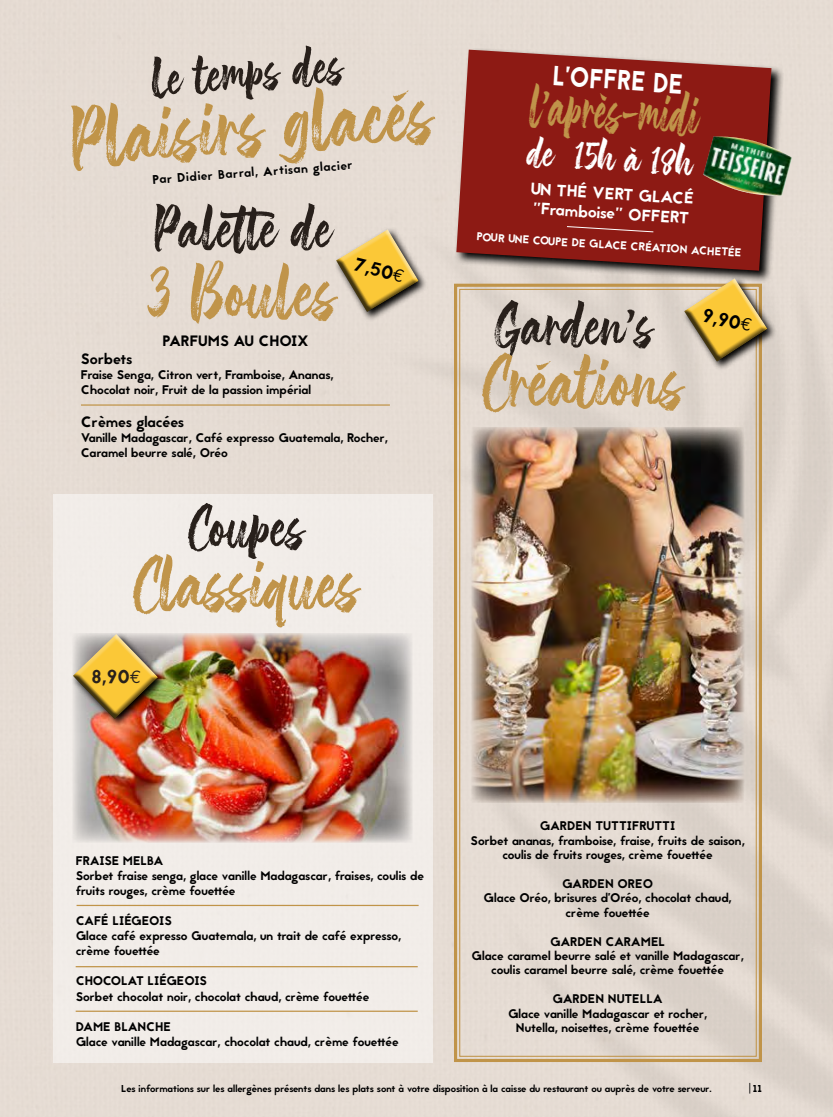
<style>
.page{position:relative;width:833px;height:1117px;background:#fff}
.page>*{position:absolute;margin:0;border:0;box-sizing:border-box;transform-origin:0 0}
.t1{font:82.5px "The Friday Stroke";color:#c09449}
.t2{font:73.75px "The Friday Stroke";color:#c0944a}
.t3{font:60px "The Friday Stroke";color:#28201b}
.t4{font:57.25px "The Friday Stroke";color:#c0944a;scale:.81 1}
.t5{font:52.5px "The Friday Stroke";color:#28201b}
.t6{font:40px "The Friday Stroke";color:#fff}
.t7{font:27.5px "Jaapokki";color:#fff;scale:.86 1}
.t8{font:18.75px "Jaapokki";color:#000}
.t9{font:18.75px "Jaapokki";color:#28201b}
.t10{font:16.38px/19.5px "Jaapokki";color:#fff}
.t11{font:15px "Jaapokki";color:#000}
.t12{font:12.5px/14.4px "Jaapokki";color:#000}
.t13{font:11.25px "Jaapokki";color:#fff}
.t14{font:10px "Jaapokki";color:#000}
.s1{font-family:"Euro Mono"}
</style>
<div class="page">
<div style="left:53px;top:494px;width:379px;height:568px;background:#f1ede9"></div>
<img style="left:73px;top:633px;width:339px;height:209px">
<svg style="left:455px;top:48px;width:329px;height:235px;background:#cbc2bb"></svg>
<svg style="left:456px;top:50px;width:315px;height:221px;background:#902a24"></svg>
<svg style="left:566px;top:226px;width:88px;height:6px"></svg>
<svg style="left:452px;top:282px;width:311px;height:781px;background:#dfd3c7"></svg>
<hr style="left:76px;top:965px;width:342px;height:2px;background:#c09449">
<hr style="left:76px;top:1010px;width:342px;height:1px;background:#c09449">
<hr style="left:81px;top:404px;width:309px;height:1px;background:#c09449">
<svg style="left:333px;top:227px;width:95px;height:94px;background:#e0d6ce"></svg>
<svg style="left:335px;top:227px;width:85px;height:86px;background:#d7bc79"></svg>
<svg style="left:681px;top:276px;width:96px;height:95px;background:#d9cfc5"></svg>
<svg style="left:682px;top:276px;width:87px;height:87px;background:#d1b570"></svg>
<svg style="left:73px;top:633px;width:95px;height:95px"></svg>
<img style="left:72px;top:633px;width:88px;height:87px">
<img style="left:703px;top:136px;width:89px;height:60px">
<hr style="left:77px;top:904px;width:341px;height:1px;background:#c09449">
<img style="left:472px;top:427px;width:272px;height:375px">
<svg style="left:654px;top:72px;width:28px;height:21px"></svg>
<h3 class="t5" style="left:148px;top:46px;width:195px;rotate:-4deg">Le temps des</h3>
<h1 class="t1" style="left:65px;top:87px;width:367px;rotate:-4deg">Plaisirs glacés</h1>
<p class="t12" style="left:152px;top:172px;width:202px;rotate:-4deg">Par Didier Barral, Artisan glacier</p>
<h3 class="t3" style="left:152px;top:190px;width:181px">Palette de</h3>
<h2 class="t2" style="left:148px;top:246px;width:191px">3 Boules</h2>
<h3 class="t8" style="left:358px;top:251px;width:52px;rotate:14deg">7,50<span class="s1">e</span></h3>
<p class="t11" style="left:162px;top:330px;width:148px">PARFUMS AU CHOIX</p>
<p class="t11" style="left:81px;top:348px;width:53px">Sorbets</p>
<p class="t12" style="left:81px;top:367px;width:254px;line-height:15px">Fraise Senga, Citron vert, Framboise, Ananas,<br>Chocolat noir, Fruit de la passion impérial</p>
<p class="t11" style="left:81px;top:411px;width:105px">Crèmes glacées</p>
<p class="t12" style="left:81px;top:430px;width:308px;line-height:15px">Vanille Madagascar, Café expresso Guatemala, Rocher,<br>Caramel beurre salé, Oréo</p>
<h3 class="t3" style="left:189px;top:489px;width:118px">Coupes</h3>
<h2 class="t2" style="left:134px;top:537px;width:228px">Classiques</h2>
<h3 class="t9" style="left:91px;top:663px;width:51px;rotate:1deg">8,90<span class="s1">e</span></h3>
<h3 class="t7" style="left:554px;top:56px;width:36px;rotate:4deg">L’offre</h3>
<h3 class="t4" style="left:533px;top:69px;width:210px;rotate:4deg">l’après-midi</h3>
<h3 class="t6" style="left:530px;top:127px;width:167px;rotate:4deg">de 15h à 18h</h3>
<h3 class="t10" style="left:531px;top:180px;width:165px;rotate:3deg">UN THÉ VERT GLACÉ "F ramboise" OFF ERT</h3>
<p class="t13" style="left:477px;top:230px;width:267px;rotate:3deg">POUR UNE COUPE DE GLACE CRÉATION ACHETÉE</p>
<h3 class="t3" style="left:495px;top:287px;width:161px">Garden’s</h3>
<h2 class="t2" style="left:483px;top:335px;width:203px">Créations</h2>
<h3 class="t8" style="left:705px;top:302px;width:52px;rotate:12deg">9,90<span class="s1">e</span></h3>
<p class="t12" style="left:76px;top:853px;width:350px;line-height:15px">FRAISE MELBA<br>Sorbet fraise senga, glace vanille Madagascar, fraises, coulis de fruits rouges, crème fouettée</p>
<p class="t12" style="left:76px;top:913px;width:327px;line-height:15px">CAFÉ LIÉGEOIS<br>Glace café expresso Guatemala, un trait de café expresso, crème fouettée</p>
<p class="t12" style="left:76px;top:973px;width:295px;line-height:15px">CHOCOLAT LIÉGEOIS<br>Sorbet chocolat noir, chocolat chaud, crème fouettée</p>
<p class="t12" style="left:76px;top:1018px;width:324px;line-height:15px">DAME BLANCHE<br>Glace vanille Madagascar, chocolat chaud, crème fouettée</p>
<p class="t12" style="left:470px;top:819px;width:276px;text-align:center">GARDEN TUTTIFRUTTI<br>Sorbet ananas, framboise, fraise, fruits de saison, coulis de fruits rouges, crème fouettée</p>
<p class="t12" style="left:483px;top:876px;width:249px;text-align:center">GARDEN OREO<br>Glace Oréo, brisures d’Oréo, chocolat chaud, crème fouettée</p>
<p class="t12" style="left:471px;top:934px;width:274px;text-align:center">GARDEN CARAMEL<br>Glace caramel beurre salé et vanille Madagascar, coulis caramel beurre salé, crème fouettée</p>
<p class="t12" style="left:508px;top:991px;width:201px;text-align:center">GARDEN NUTELLA<br>Glace vanille Madagascar et rocher,<br>Nutella, noisettes, crème fouettée</p>
<p class="t14" style="left:121px;top:1080px;width:592px">Les informations sur les allergènes présents dans les plats sont à votre disposition à la caisse du restaurant ou auprès de votre serveur.</p>
<p class="t14" style="left:747px;top:1080px;width:17px">|11</p>
</div>
